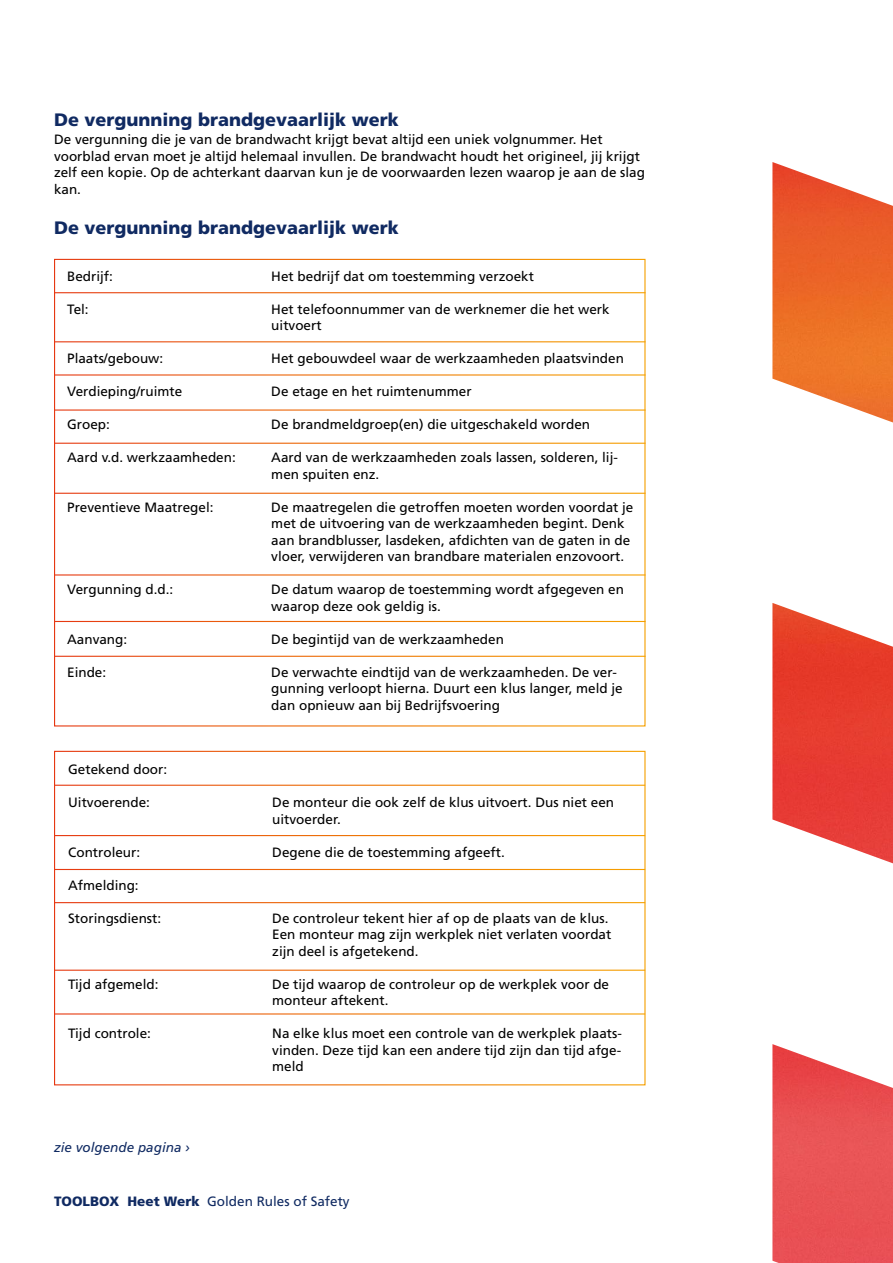
<style>
.page{position:relative;width:893px;height:1263px;background:#fff}
.page>*{position:absolute;margin:0;border:0;box-sizing:border-box;transform-origin:0 0}
.t1{font:900 18px "Frutiger LT Pro";color:#102a62}
.t2{font:13.5px/16.5px "Frutiger LT Pro";color:#000}
.t3{font:13.5px "Frutiger LT Pro";color:#102a62}
.t4{font:italic 13.5px "Frutiger LT Pro";color:#102a62}
.s1{font-weight:900}
</style>
<div class="page">
<img style="left:772px;top:162px;width:121px;height:1101px">
<svg style="left:54px;top:750px;width:592px;height:336px"></svg>
<hr style="left:55px;top:835px;width:590px;height:1px;background:#fff">
<hr style="left:55px;top:869px;width:590px;height:1px;background:#fff">
<hr style="left:55px;top:902px;width:590px;height:1px;background:#fff">
<hr style="left:55px;top:970px;width:590px;height:1px;background:#fff">
<hr style="left:55px;top:785px;width:590px;height:1px;background:#fff">
<hr style="left:55px;top:1013px;width:590px;height:1px;background:#fff">
<svg style="left:54px;top:258px;width:592px;height:469px"></svg>
<hr style="left:55px;top:292px;width:590px;height:1px;background:#fff">
<hr style="left:55px;top:341px;width:590px;height:1px;background:#fff">
<hr style="left:55px;top:374px;width:590px;height:2px;background:#fff">
<hr style="left:55px;top:409px;width:590px;height:2px;background:#fff">
<hr style="left:55px;top:443px;width:590px;height:1px;background:#fff">
<hr style="left:55px;top:493px;width:590px;height:1px;background:#fff">
<hr style="left:55px;top:574px;width:590px;height:1px;background:#fff">
<hr style="left:55px;top:621px;width:590px;height:1px;background:#fff">
<hr style="left:55px;top:656px;width:590px;height:1px;background:#fff">
<h1 class="t1" style="left:54px;top:109px;width:346px">De vergunning brandgevaarlijk werk</h1>
<p class="t2" style="left:54px;top:131px;width:592px">De vergunning die je van de brandwacht krijgt bevat altijd een uniek volgnummer. Het voorblad ervan moet je altijd helemaal invullen. De brandwacht houdt het origineel, jij krijgt zelf een kopie. Op de achterkant daarvan kun je de voorwaarden lezen waarop je aan de slag kan.</p>
<h1 class="t1" style="left:54px;top:217px;width:346px">De vergunning brandgevaarlijk werk</h1>
<p class="t2" style="left:67px;top:268px;width:47px">Bedrijf:</p>
<p class="t2" style="left:271px;top:268px;width:264px">Het bedrijf dat om toestemming verzoekt</p>
<p class="t2" style="left:67px;top:301px;width:23px">Tel:</p>
<p class="t2" style="left:271px;top:301px;width:340px">Het telefoonnummer van de werknemer die het werk uitvoert</p>
<p class="t2" style="left:67px;top:351px;width:98px">Plaats/gebouw:</p>
<p class="t2" style="left:271px;top:351px;width:354px">Het gebouwdeel waar de werkzaamheden plaatsvinden</p>
<p class="t2" style="left:67px;top:384px;width:117px">Verdieping/ruimte</p>
<p class="t2" style="left:271px;top:384px;width:202px">De etage en het ruimtenummer</p>
<p class="t2" style="left:67px;top:417px;width:44px">Groep:</p>
<p class="t2" style="left:271px;top:417px;width:320px">De brandmeldgroep(en) die uitgeschakeld worden</p>
<p class="t2" style="left:67px;top:450px;width:170px">Aard v.d. werkzaamheden:</p>
<p class="t2" style="left:271px;top:450px;width:348px">Aard van de werkzaamheden zoals lassen, solderen, lij&shy;men spuiten enz.</p>
<p class="t2" style="left:67px;top:499px;width:148px">Preventieve Maatregel:</p>
<p class="t2" style="left:271px;top:499px;width:364px">De maatregelen die getroffen moeten worden voordat je met de uitvoering van de werkzaamheden begint. Denk aan brandblusser, lasdeken, afdichten van de gaten in de vloer, verwijderen van brandbare materialen enzovoort.</p>
<p class="t2" style="left:67px;top:582px;width:108px">Vergunning d.d.:</p>
<p class="t2" style="left:271px;top:582px;width:354px">De datum waarop de toestemming wordt afgegeven en waarop deze ook geldig is.</p>
<p class="t2" style="left:67px;top:631px;width:62px">Aanvang:</p>
<p class="t2" style="left:271px;top:631px;width:234px">De begintijd van de werkzaamheden</p>
<p class="t2" style="left:67px;top:664px;width:41px">Einde:</p>
<p class="t2" style="left:271px;top:664px;width:353px">De verwachte eindtijd van de werkzaamheden. De ver&shy;gunning verloopt hierna. Duurt een klus langer, meld je dan opnieuw aan bij Bedrijfsvoering</p>
<p class="t2" style="left:68px;top:761px;width:101px">Getekend door:</p>
<p class="t2" style="left:68px;top:794px;width:83px">Uitvoerende:</p>
<p class="t2" style="left:272px;top:794px;width:343px">De monteur die ook zelf de klus uitvoert. Dus niet een uitvoerder.</p>
<p class="t2" style="left:68px;top:844px;width:74px">Controleur:</p>
<p class="t2" style="left:272px;top:844px;width:234px">Degene die de toestemming afgeeft.</p>
<p class="t2" style="left:68px;top:877px;width:72px">Afmelding:</p>
<p class="t2" style="left:68px;top:910px;width:95px">Storingsdienst:</p>
<p class="t2" style="left:272px;top:910px;width:341px">De controleur tekent hier af op de plaats van de klus.<br>Een monteur mag zijn werkplek niet verlaten voordat zijn deel is afgetekend.</p>
<p class="t2" style="left:68px;top:976px;width:92px">Tijd afgemeld:</p>
<p class="t2" style="left:272px;top:976px;width:338px">De tijd waarop de controleur op de werkplek voor de monteur aftekent.</p>
<p class="t2" style="left:68px;top:1025px;width:84px">Tijd controle:</p>
<p class="t2" style="left:272px;top:1025px;width:351px;text-align:justify">Na elke klus moet een controle van de werkplek plaats&shy;vinden. Deze tijd kan een andere tijd zijn dan tijd afge&shy;meld</p>
<p class="t4" style="left:54px;top:1139px;width:137px">zie volgende pagina ›</p>
<p class="t3" style="left:54px;top:1193px;width:297px"><span class="s1">TOOLBOX Heet Werk</span> Golden Rules of Safety</p>
</div>
